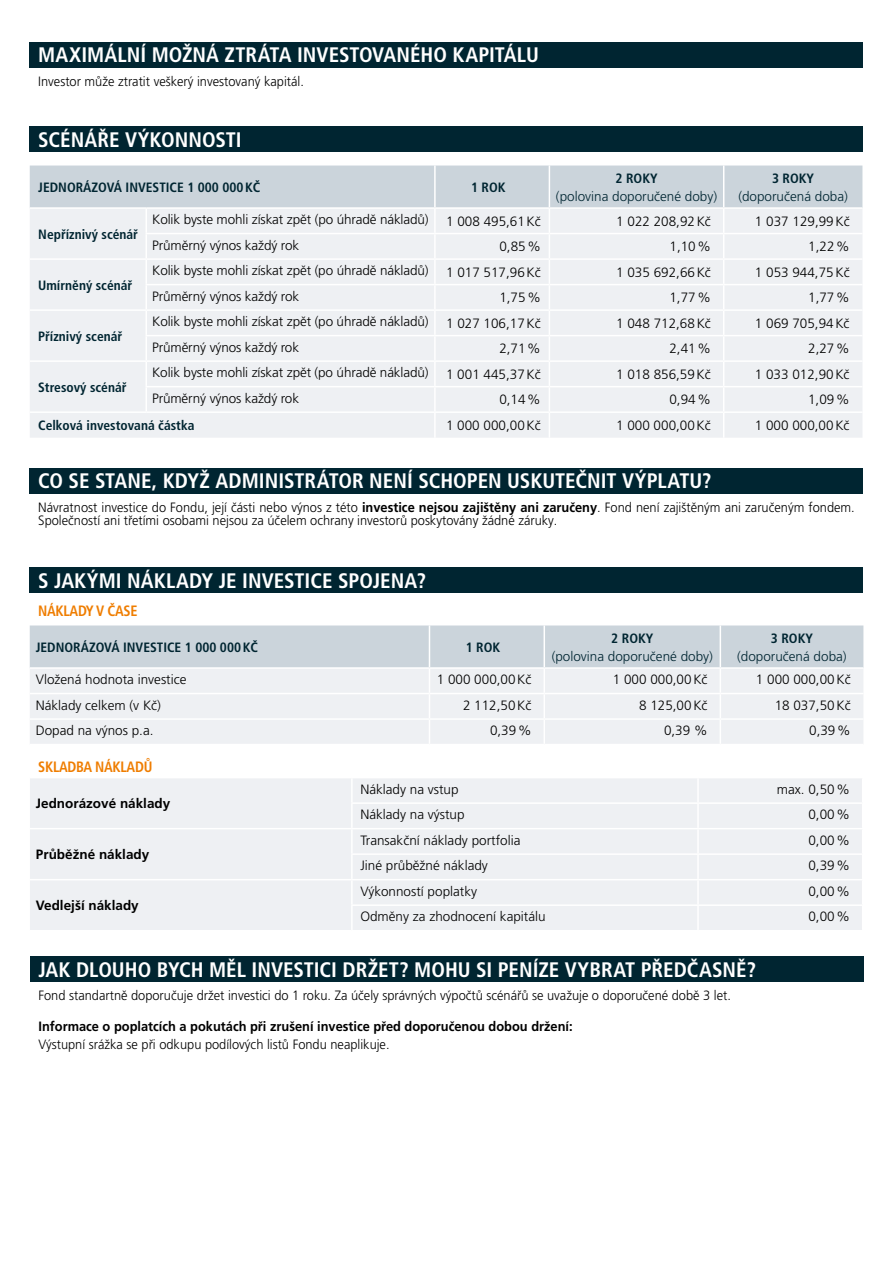
<style>
.page{position:relative;width:893px;height:1263px;background:#fff}
.page>*{position:absolute;margin:0;border:0;box-sizing:border-box;transform-origin:0 0}
.t1{font:700 condensed 21px "Frutiger LT Pro";color:#fff}
.t2{font:700 condensed 15px "Frutiger LT Pro";letter-spacing:-.02em;color:#ef7d00;scale:.95 1}
.t3{font:300 13.5px "Frutiger LT Pro";color:#000}
.t4{font:300 13.5px/13.5px "Frutiger LT Pro";color:#000;scale:.95 1}
.t5{font:700 condensed 13.5px "Frutiger LT Pro";color:#002531}
.t6{font:300 13.5px "Frutiger LT Pro";color:#002531}
.t7{font:700 13.5px "Frutiger LT Pro";color:#000;scale:.95 1}
.t8{font:700 13.5px "Frutiger LT Pro";color:#000}
.s1{font-weight:700}
</style>
<div class="page">
<div style="left:30px;top:126px;width:833px;height:26px;background:#002531"></div>
<svg style="left:30px;top:166px;width:832px;height:272px;background:#e9ecf0"></svg>
<hr style="left:434px;top:166px;width:2px;height:41px;background:#fff">
<hr style="left:549px;top:166px;width:1px;height:41px;background:#fff">
<hr style="left:723px;top:166px;width:1px;height:41px;background:#fff">
<div style="left:30px;top:956px;width:833px;height:26px;background:#002531"></div>
<div style="left:30px;top:567px;width:833px;height:26px;background:#002531"></div>
<div style="left:30px;top:468px;width:833px;height:25px;background:#002531"></div>
<svg style="left:30px;top:625px;width:833px;height:119px;background:#e2e6eb"></svg>
<hr style="left:429px;top:625px;width:1px;height:42px;background:#fff">
<hr style="left:544px;top:625px;width:1px;height:42px;background:#fff">
<hr style="left:720px;top:625px;width:1px;height:42px;background:#fff">
<div style="left:30px;top:778px;width:832px;height:152px;background:#eef0f3"></div>
<hr style="left:30px;top:828px;width:322px;height:1px;background:#fff">
<hr style="left:351px;top:853px;width:347px;height:2px;background:#fff">
<hr style="left:698px;top:853px;width:165px;height:2px;background:#fff">
<hr style="left:351px;top:778px;width:2px;height:24px;background:#fff">
<hr style="left:697px;top:778px;width:2px;height:24px;background:#fff">
<hr style="left:351px;top:802px;width:347px;height:2px;background:#fff">
<hr style="left:351px;top:804px;width:2px;height:24px;background:#fff">
<hr style="left:698px;top:802px;width:165px;height:2px;background:#fff">
<hr style="left:697px;top:804px;width:2px;height:24px;background:#fff">
<hr style="left:352px;top:828px;width:346px;height:1px;background:#fff">
<hr style="left:351px;top:829px;width:2px;height:24px;background:#fff">
<hr style="left:698px;top:828px;width:165px;height:1px;background:#fff">
<hr style="left:697px;top:829px;width:2px;height:24px;background:#fff">
<hr style="left:351px;top:855px;width:2px;height:24px;background:#fff">
<hr style="left:697px;top:855px;width:2px;height:24px;background:#fff">
<hr style="left:30px;top:879px;width:322px;height:1px;background:#fff">
<hr style="left:352px;top:879px;width:346px;height:1px;background:#fff">
<hr style="left:351px;top:880px;width:2px;height:24px;background:#fff">
<hr style="left:698px;top:879px;width:165px;height:1px;background:#fff">
<hr style="left:697px;top:880px;width:2px;height:24px;background:#fff">
<hr style="left:351px;top:904px;width:347px;height:2px;background:#fff">
<hr style="left:351px;top:906px;width:2px;height:24px;background:#fff">
<hr style="left:698px;top:904px;width:165px;height:2px;background:#fff">
<hr style="left:697px;top:906px;width:2px;height:24px;background:#fff">
<div style="left:30px;top:42px;width:833px;height:25px;background:#002531"></div>
<h1 class="t1" style="left:38px;top:43px;width:502px">MAXIMÁLNÍ MOŽNÁ ZTRÁTA INVESTOVANÉHO KAPITÁLU</h1>
<p class="t4" style="left:38px;top:75px;width:281px">Investor může ztratit veškerý investovaný kapitál.</p>
<h1 class="t1" style="left:38px;top:127px;width:205px">SCÉNÁŘE VÝKONNOSTI</h1>
<p class="t5" style="left:38px;top:179px;width:224px">JEDNORÁZOVÁ INVESTICE 1 000 000KČ</p>
<p class="t5" style="left:471px;top:179px;width:36px">1 ROK</p>
<p class="t5" style="left:616px;top:170px;width:44px">2 ROKY</p>
<p class="t6" style="left:556px;top:188px;width:163px">(polovina doporučené doby)</p>
<p class="t5" style="left:772px;top:170px;width:44px">3 ROKY</p>
<p class="t6" style="left:738px;top:188px;width:111px">(doporučená doba)</p>
<p class="t5" style="left:38px;top:226px;width:101px">Nepříznivý scénář</p>
<p class="t5" style="left:38px;top:277px;width:96px">Umírněný scénář</p>
<p class="t5" style="left:38px;top:328px;width:86px">Příznivý scenář</p>
<p class="t3" style="left:152px;top:212px;width:278px">Kolik byste mohli získat zpět (po úhradě nákladů)</p>
<p class="t3" style="left:446px;top:213px;width:96px">1 008 495,61Kč</p>
<p class="t3" style="left:616px;top:213px;width:96px">1 022 208,92Kč</p>
<p class="t3" style="left:755px;top:213px;width:96px">1 037 129,99Kč</p>
<p class="t3" style="left:152px;top:237px;width:148px">Průměrný výnos každý rok</p>
<p class="t3" style="left:499px;top:239px;width:43px">0,85%</p>
<p class="t3" style="left:669px;top:239px;width:43px">1,10%</p>
<p class="t3" style="left:808px;top:239px;width:43px">1,22%</p>
<p class="t3" style="left:152px;top:263px;width:278px">Kolik byste mohli získat zpět (po úhradě nákladů)</p>
<p class="t3" style="left:446px;top:264px;width:96px">1 017 517,96Kč</p>
<p class="t3" style="left:616px;top:264px;width:96px">1 035 692,66Kč</p>
<p class="t3" style="left:755px;top:264px;width:96px">1 053 944,75Kč</p>
<p class="t3" style="left:152px;top:288px;width:148px">Průměrný výnos každý rok</p>
<p class="t3" style="left:499px;top:290px;width:43px">1,75%</p>
<p class="t3" style="left:669px;top:290px;width:43px">1,77%</p>
<p class="t3" style="left:808px;top:290px;width:43px">1,77%</p>
<p class="t3" style="left:152px;top:314px;width:278px">Kolik byste mohli získat zpět (po úhradě nákladů)</p>
<p class="t3" style="left:446px;top:315px;width:96px">1 027 106,17Kč</p>
<p class="t3" style="left:616px;top:315px;width:96px">1 048 712,68Kč</p>
<p class="t3" style="left:755px;top:315px;width:96px">1 069 705,94Kč</p>
<p class="t3" style="left:152px;top:339px;width:148px">Průměrný výnos každý rok</p>
<p class="t3" style="left:499px;top:341px;width:43px">2,71%</p>
<p class="t3" style="left:669px;top:341px;width:43px">2,41%</p>
<p class="t3" style="left:808px;top:341px;width:43px">2,27%</p>
<p class="t3" style="left:152px;top:365px;width:278px">Kolik byste mohli získat zpět (po úhradě nákladů)</p>
<p class="t3" style="left:446px;top:366px;width:96px">1 001 445,37Kč</p>
<p class="t3" style="left:616px;top:366px;width:96px">1 018 856,59Kč</p>
<p class="t3" style="left:755px;top:366px;width:96px">1 033 012,90Kč</p>
<p class="t3" style="left:152px;top:390px;width:148px">Průměrný výnos každý rok</p>
<p class="t3" style="left:499px;top:392px;width:43px">0,14%</p>
<p class="t3" style="left:669px;top:392px;width:43px">0,94%</p>
<p class="t3" style="left:808px;top:392px;width:43px">1,09%</p>
<p class="t5" style="left:38px;top:417px;width:158px">Celková investovaná částka</p>
<p class="t3" style="left:446px;top:417px;width:96px">1 000 000,00Kč</p>
<p class="t3" style="left:616px;top:417px;width:96px">1 000 000,00Kč</p>
<p class="t3" style="left:755px;top:417px;width:96px">1 000 000,00Kč</p>
<p class="t5" style="left:38px;top:379px;width:90px">Stresový scénář</p>
<h1 class="t1" style="left:38px;top:469px;width:675px">CO SE STANE, KDYŽ ADMINISTRÁTOR NENÍ SCHOPEN USKUTEČNIT VÝPLATU?</h1>
<p class="t4" style="left:38px;top:501px;width:861px">Návratnost investice do Fondu, její části nebo výnos z této <span class="s1">investice nejsou zajištěny ani zaručeny</span>. Fond není zajištěným ani zaručeným fondem.<br>Společností ani třetími osobami nejsou za účelem ochrany investorů poskytovány žádné záruky.</p>
<h1 class="t1" style="left:38px;top:568px;width:389px">S JAKÝMI NÁKLADY JE INVESTICE SPOJENA?</h1>
<p class="t2" style="left:38px;top:601px;width:106px">NÁKLADY V ČASE</p>
<p class="t5" style="left:36px;top:639px;width:224px">JEDNORÁZOVÁ INVESTICE 1 000 000KČ</p>
<p class="t5" style="left:466px;top:639px;width:36px">1 ROK</p>
<p class="t5" style="left:611px;top:630px;width:44px">2 ROKY</p>
<p class="t6" style="left:552px;top:648px;width:163px">(polovina doporučené doby)</p>
<p class="t5" style="left:771px;top:630px;width:44px">3 ROKY</p>
<p class="t6" style="left:737px;top:648px;width:111px">(doporučená doba)</p>
<p class="t3" style="left:36px;top:672px;width:152px">Vložená hodnota investice</p>
<p class="t3" style="left:437px;top:672px;width:96px">1 000 000,00Kč</p>
<p class="t3" style="left:613px;top:672px;width:96px">1 000 000,00Kč</p>
<p class="t3" style="left:756px;top:672px;width:96px">1 000 000,00Kč</p>
<p class="t3" style="left:36px;top:697px;width:127px">Náklady celkem (v Kč)</p>
<p class="t3" style="left:463px;top:697px;width:70px">2 112,50Kč</p>
<p class="t3" style="left:639px;top:697px;width:70px">8 125,00Kč</p>
<p class="t3" style="left:775px;top:697px;width:77px">18 037,50Kč</p>
<p class="t3" style="left:36px;top:723px;width:119px">Dopad na výnos p.a.</p>
<p class="t3" style="left:490px;top:723px;width:43px">0,39%</p>
<p class="t3" style="left:664px;top:723px;width:45px">0,39 %</p>
<p class="t3" style="left:809px;top:723px;width:43px">0,39%</p>
<p class="t2" style="left:38px;top:757px;width:122px">SKLADBA NÁKLADŮ</p>
<p class="t8" style="left:36px;top:795px;width:136px">Jednorázové náklady</p>
<p class="t8" style="left:36px;top:846px;width:115px">Průběžné náklady</p>
<p class="t8" style="left:36px;top:897px;width:104px">Vedlejší náklady</p>
<p class="t3" style="left:360px;top:781px;width:100px">Náklady na vstup</p>
<p class="t3" style="left:777px;top:781px;width:74px">max. 0,50%</p>
<p class="t3" style="left:360px;top:807px;width:106px">Náklady na výstup</p>
<p class="t3" style="left:808px;top:807px;width:43px">0,00%</p>
<p class="t3" style="left:360px;top:832px;width:162px">Transakční náklady portfolia</p>
<p class="t3" style="left:808px;top:832px;width:43px">0,00%</p>
<p class="t3" style="left:360px;top:858px;width:129px">Jiné průběžné náklady</p>
<p class="t3" style="left:808px;top:858px;width:43px">0,39%</p>
<p class="t3" style="left:360px;top:883px;width:118px">Výkonností poplatky</p>
<p class="t3" style="left:808px;top:883px;width:43px">0,00%</p>
<p class="t3" style="left:360px;top:909px;width:187px">Odměny za zhodnocení kapitálu</p>
<p class="t3" style="left:808px;top:909px;width:43px">0,00%</p>
<h1 class="t1" style="left:38px;top:957px;width:719px">JAK DLOUHO BYCH MĚL INVESTICI DRŽET? MOHU SI PENÍZE VYBRAT PŘEDČASNĚ?</h1>
<p class="t4" style="left:38px;top:989px;width:730px">Fond standartně doporučuje držet investici do 1 roku. Za účely správných výpočtů scénářů se uvažuje o doporučené době 3 let.</p>
<p class="t7" style="left:38px;top:1018px;width:564px">Informace o poplatcích a pokutách při zrušení investice před doporučenou dobou držení:</p>
<p class="t4" style="left:38px;top:1037px;width:371px">Výstupní srážka se při odkupu podílových listů Fondu neaplikuje.</p>
</div>
